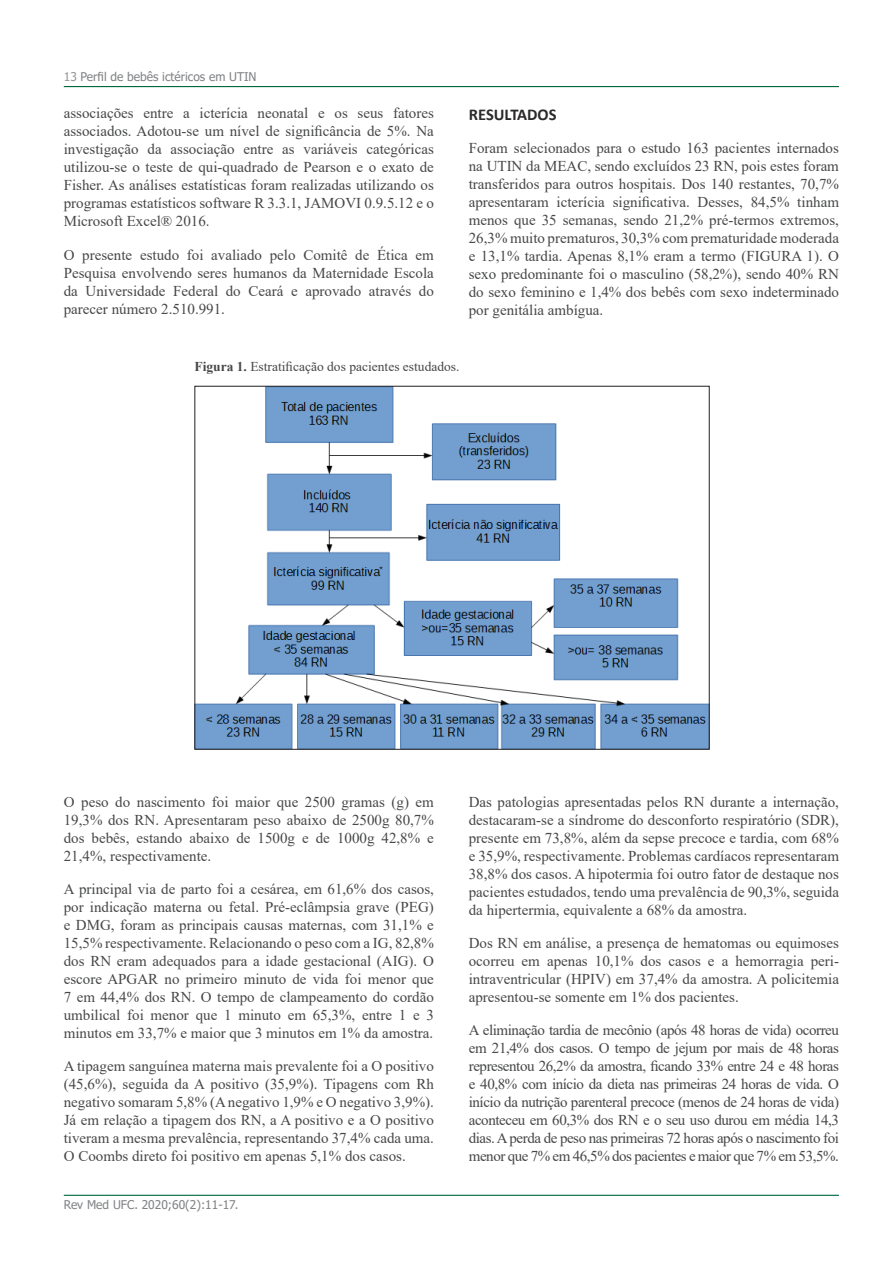
<style>
.page{position:relative;width:893px;height:1263px;background:#fff}
.page>*{position:absolute;margin:0;border:0;box-sizing:border-box;transform-origin:0 0}
.t1{font:700 16.5px "Calibri";color:#2b292a}
.t2{font:15px/18px "Times New Roman";color:#464748;text-align:justify}
.t3{font:13.5px "Times New Roman";color:#464748}
.t4{font:12px "Tahoma";color:#808285}
.s1{color:#939598}
.s2{font-weight:700}
</style>
<div class="page">
<hr style="left:64px;top:86px;width:775px;height:1px;background:#00683b">
<hr style="left:64px;top:1195px;width:775px;height:1px;background:#00683b">
<img style="left:196px;top:388px;width:512px;height:360px">
<p class="t4" style="left:64px;top:69px;width:194px"><span class="s1">13</span> Perfil de bebês ictéricos em UTIN</p>
<p class="t2" style="left:64px;top:103px;width:372px">associações entre a icterícia neonatal e os seus fatores associados. Adotou-se um nível de significância de 5%. Na investigação da associação entre as variáveis categóricas utilizou-se o teste de qui-quadrado de Pearson e o exato de Fisher. As análises estatísticas foram realizadas utilizando os programas estatísticos software R 3.3.1, JAMOVI 0.9.5.12 e o Microsoft Excel® 2016.</p>
<p class="t2" style="left:64px;top:246px;width:372px">O presente estudo foi avaliado pelo Comitê de Ética em Pesquisa envolvendo seres humanos da Maternidade Escola da Universidade Federal do Ceará e aprovado através do parecer número 2.510.991.</p>
<p class="t1" style="left:469px;top:103px;width:89px">RESULTADOS</p>
<p class="t2" style="left:469px;top:138px;width:372px">Foram selecionados para o estudo 163 pacientes internados na UTIN da MEAC, sendo excluídos 23 RN, pois estes foram transferidos para outros hospitais. Dos 140 restantes, 70,7% apresentaram icterícia significativa. Desses, 84,5% tinham menos que 35 semanas, sendo 21,2% pré-termos extremos, 26,3% muito prematuros, 30,3% com prematuridade moderada e 13,1% tardia. Apenas 8,1% eram a termo (FIGURA 1). O sexo predominante foi o masculino (58,2%), sendo 40% RN do sexo feminino e 1,4% dos bebês com sexo indeterminado por genitália ambígua.</p>
<p class="t3" style="left:194px;top:357px;width:267px"><span class="s2">Figura 1.</span> Estratificação dos pacientes estudados.</p>
<p class="t2" style="left:64px;top:792px;width:372px">O peso do nascimento foi maior que 2500 gramas (g) em 19,3% dos RN. Apresentaram peso abaixo de 2500g 80,7% dos bebês, estando abaixo de 1500g e de 1000g 42,8% e 21,4%, respectivamente.</p>
<p class="t2" style="left:64px;top:879px;width:372px">A principal via de parto foi a cesárea, em 61,6% dos casos, por indicação materna ou fetal. Pré-eclâmpsia grave (PEG) e DMG, foram as principais causas maternas, com 31,1% e 15,5% respectivamente. Relacionando o peso com a IG, 82,8% dos RN eram adequados para a idade gestacional (AIG). O escore APGAR no primeiro minuto de vida foi menor que 7 em 44,4% dos RN. O tempo de clampeamento do cordão umbilical foi menor que 1 minuto em 65,3%, entre 1 e 3 minutos em 33,7% e maior que 3 minutos em 1% da amostra.</p>
<p class="t2" style="left:64px;top:1056px;width:372px">A tipagem sanguínea materna mais prevalente foi a O positivo (45,6%), seguida da A positivo (35,9%). Tipagens com Rh negativo somaram 5,8% (A negativo 1,9% e O negativo 3,9%).<br>Já em relação a tipagem dos RN, a A positivo e a O positivo tiveram a mesma prevalência, representando 37,4% cada uma.<br>O Coombs direto foi positivo em apenas 5,1% dos casos.</p>
<p class="t4" style="left:64px;top:1197px;width:176px">Rev Med UFC. 2020;60(2):11-17.</p>
<p class="t2" style="left:469px;top:792px;width:372px">Das patologias apresentadas pelos RN durante a internação, destacaram-se a síndrome do desconforto respiratório (SDR), presente em 73,8%, além da sepse precoce e tardia, com 68% e 35,9%, respectivamente. Problemas cardíacos representaram 38,8% dos casos. A hipotermia foi outro fator de destaque nos pacientes estudados, tendo uma prevalência de 90,3%, seguida da hipertermia, equivalente a 68% da amostra.</p>
<p class="t2" style="left:469px;top:933px;width:372px">Dos RN em análise, a presença de hematomas ou equimoses ocorreu em apenas 10,1% dos casos e a hemorragia peri&shy;intraventricular (HPIV) em 37,4% da amostra. A policitemia apresentou-se somente em 1% dos pacientes.</p>
<p class="t2" style="left:469px;top:1020px;width:372px">A eliminação tardia de mecônio (após 48 horas de vida) ocorreu em 21,4% dos casos. O tempo de jejum por mais de 48 horas representou 26,2% da amostra, ficando 33% entre 24 e 48 horas e 40,8% com início da dieta nas primeiras 24 horas de vida. O início da nutrição parenteral precoce (menos de 24 horas de vida) aconteceu em 60,3% dos RN e o seu uso durou em média 14,3 dias. A perda de peso nas primeiras 72 horas após o nascimento foi menor que 7% em 46,5% dos pacientes e maior que 7% em 53,5%.</p>
</div>
